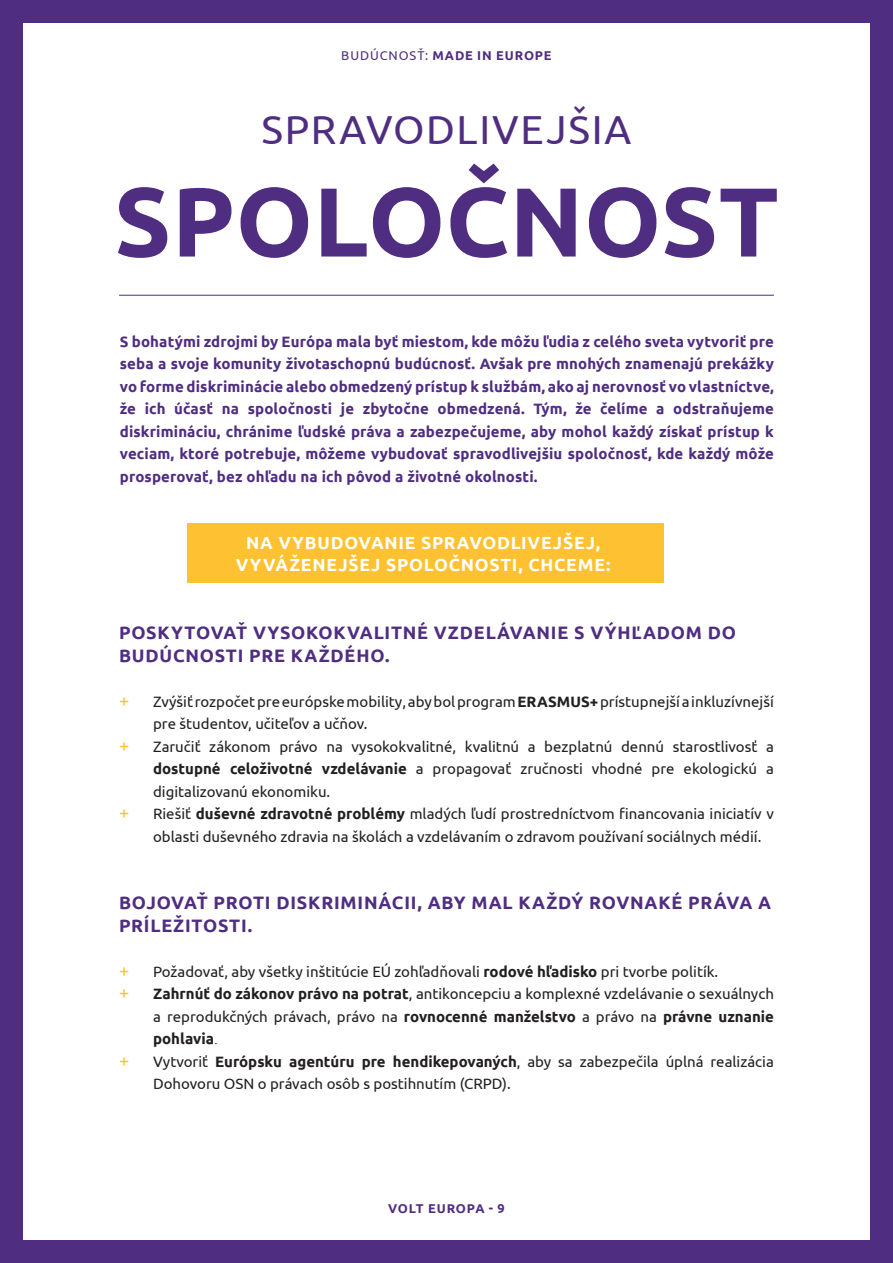
<style>
.page{position:relative;width:893px;height:1263px;background:#4f2d81}
.page>*{position:absolute;margin:0;border:0;box-sizing:border-box;transform-origin:0 0}
.heading{font:700 97.95px "Ubuntu";letter-spacing:.005em;color:#4f2d81}
.heading-2{font:40.5px "Ubuntu";letter-spacing:.04em;color:#4f2d81}
.heading-3{font:700 18px/22.5px "Ubuntu";letter-spacing:.045em;color:#4f2d81}
.t1{font:18px "Ubuntu";color:#fec131}
.t2{font:700 17.55px/21.9px "Ubuntu";letter-spacing:.045em;color:#fff;text-align:center}
.t3{font:15px/22.5px "Ubuntu";color:#231f20}
.introduction_text{font:700 15px/22.5px "Ubuntu";letter-spacing:.01em;color:#4f2d81;text-align:justify}
.t4{font:700 12.75px "Ubuntu";letter-spacing:.07em;color:#4f2d81}
.s1{font-weight:400}
.s2{font-weight:700}
.s3{font-family:"Times New Roman"}
</style>
<div class="page">
<div style="left:23px;top:23px;width:847px;height:1216px;background:#fff"></div>
<div style="left:187px;top:524px;width:476px;height:59px;background:#fec131"></div>
<hr style="left:119px;top:295px;width:655px;height:1px;background:#4f2d81">
<p class="t4" style="left:341px;top:47px;width:212px"><span class="s1">BUDÚCNOSŤ:</span> MADE IN EUROPE</p>
<p class="heading-2" style="left:262px;top:105px;width:371px">SPRAVODLIVEJŠIA</p>
<p class="heading" style="left:114px;top:162px;width:666px">SPOLOČNOST</p>
<p class="introduction_text" style="left:120px;top:330px;width:656px">S bohatými zdrojmi by Európa mala byť miestom, kde môžu ľudia z celého sveta vytvoriť pre seba a svoje komunity životaschopnú budúcnosť. Avšak pre mnohých znamenajú prekážky vo forme diskriminácie alebo obmedzený prístup k službám, ako aj nerovnosť vo vlastníctve, že ich účasť na spoločnosti je zbytočne obmedzená. Tým, že čelíme a odstraňujeme diskrimináciu, chránime ľudské práva a zabezpečujeme, aby mohol každý získať prístup k veciam, ktoré potrebuje, môžeme vybudovať spravodlivejšiu spoločnosť, kde každý môže prosperovať, bez ohľadu na ich pôvod a životné okolnosti.</p>
<p class="t2" style="left:236px;top:532px;width:376px">NA VYBUDOVANIE SPRAVODLIVEJŠEJ,<br>VYVÁŽENEJŠEJ SPOLOČNOSTI, CHCEME:</p>
<p class="heading-3" style="left:119px;top:621px;width:618px">POSKYTOVAŤ VYSOKOKVALITNÉ VZDELÁVANIE S VÝHĽADOM DO<br>BUDÚCNOSTI PRE KAŽDÉHO.</p>
<p class="t1" style="left:119px;top:689px;width:12px">+</p>
<p class="t3" style="left:153px;top:689px;width:622px">Zvýšiť rozpočet pre európske mobility, aby bol program <span class="s2">ERASMUS+</span> prístupnejší a inkluzívnejší pre študentov, učiteľov a učňov.</p>
<p class="t1" style="left:119px;top:734px;width:12px">+</p>
<p class="t3" style="left:153px;top:734px;width:622px;text-align:justify">Zaručiť zákonom právo na vysokokvalitné, kvalitnú a bezplatnú dennú starostlivosť a <span class="s2">dostupné celoživotné vzdelávanie</span> a propagovať zručnosti vhodné pre ekologickú a digitalizovanú ekonomiku.</p>
<p class="t1" style="left:119px;top:802px;width:12px">+</p>
<p class="t3" style="left:153px;top:802px;width:622px">Riešiť <span class="s2">duševné zdravotné problémy</span> mladých ľudí prostredníctvom financovania iniciatív v oblasti duševného zdravia na školách a vzdelávaním o zdravom používaní sociálnych médií.</p>
<p class="heading-3" style="left:119px;top:891px;width:653px">BOJOVAŤ PROTI DISKRIMINÁCII, ABY MAL KAŽDÝ ROVNAKÉ PRÁVA A<br>PRÍLEŽITOSTI.</p>
<p class="t1" style="left:119px;top:959px;width:12px">+</p>
<p class="t3" style="left:153px;top:959px;width:567px">Požadovať, aby všetky inštitúcie EÚ zohľadňovali <span class="s2">rodové hľadisko</span> pri tvorbe politík.</p>
<p class="t1" style="left:119px;top:982px;width:12px">+</p>
<p class="t3" style="left:153px;top:982px;width:622px;text-align:justify"><span class="s2">Zahrnúť do zákonov právo na potrat</span>, antikoncepciu a komplexné vzdelávanie o sexuálnych a reprodukčných právach, právo na <span class="s2">rovnocenné manželstvo</span> a právo na <span class="s2">právne uznanie pohlavia</span><span class="s3">.</span></p>
<p class="t1" style="left:119px;top:1049px;width:12px">+</p>
<p class="t3" style="left:153px;top:1049px;width:622px">Vytvoriť <span class="s2">Európsku agentúru pre hendikepovaných</span>, aby sa zabezpečila úplná realizácia<br>Dohovoru OSN o právach osôb s postihnutím (CRPD).</p>
<p class="t4" style="left:388px;top:1201px;width:118px">VOLT EUROPA - 9</p>
</div>
